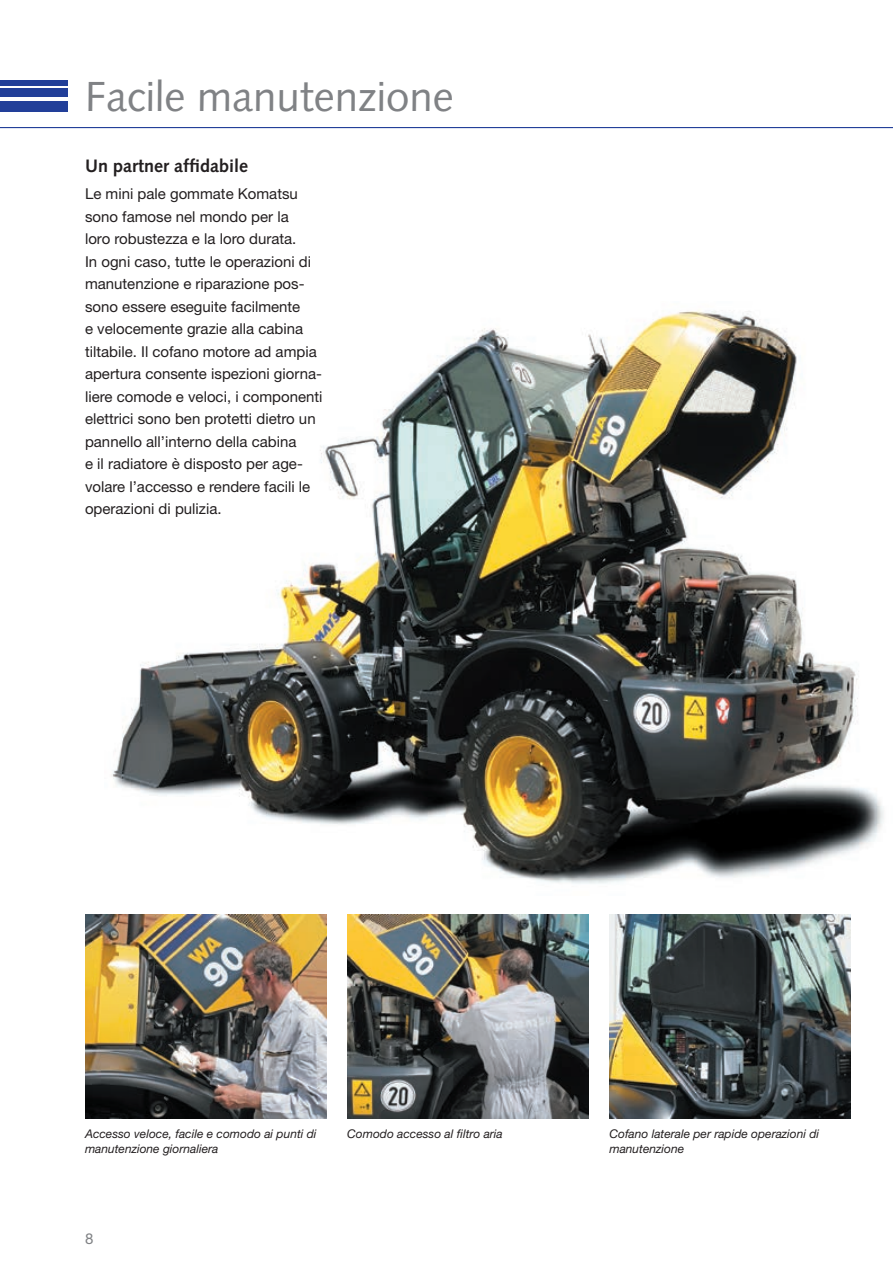
<style>
.page{position:relative;width:893px;height:1263px;background:#fff}
.page>*{position:absolute;margin:0;border:0;box-sizing:border-box;transform-origin:0 0}
.t1{font:42px "Syntax LTCE";color:#808285}
.t2{font:700 18px "Syntax LTCE";color:#231f20}
.t3{font:15px/22.5px "Helvetica Neue LT Pro";color:#231f20}
.t4{font:15px "Helvetica Neue LT Pro";color:#808285}
.t5{font:italic 12px/15px "Helvetica Neue LT Pro";color:#231f20}
</style>
<div class="page">
<hr style="left:0;top:127px;width:893px;height:1px;background:#223f99">
<div style="left:0;top:101px;width:68px;height:10px;background:#223f99"></div>
<div style="left:0;top:89px;width:68px;height:8px;background:#223f99"></div>
<div style="left:0;top:80px;width:68px;height:5px;background:#223f99"></div>
<img style="left:112px;top:310px;width:772px;height:574px">
<img style="left:85px;top:914px;width:241px;height:204px">
<img style="left:609px;top:914px;width:241px;height:204px">
<img style="left:347px;top:914px;width:241px;height:204px">
<h1 class="t1" style="left:85px;top:72px;width:370px">Facile manutenzione</h1>
<p class="t2" style="left:85px;top:156px;width:165px">Un partner affidabile</p>
<p class="t3" style="left:85px;top:182px;width:239px">Le mini pale gommate Komatsu sono famose nel mondo per la<br>loro robustezza e la loro durata.<br>In ogni caso, tutte le operazioni di manutenzione e riparazione pos&shy;sono essere eseguite facilmente<br>e velocemente grazie alla cabina tiltabile. Il cofano motore ad ampia apertura consente ispezioni giorna&shy;liere comode e veloci, i componenti elettrici sono ben protetti dietro un pannello all’interno della cabina<br>e il radiatore è disposto per age&shy;volare l’accesso e rendere facili le operazioni di pulizia.</p>
<p class="t5" style="left:85px;top:1126px;width:233px">Accesso veloce, facile e comodo ai punti di manutenzione giornaliera</p>
<p class="t5" style="left:347px;top:1126px;width:157px">Comodo accesso al filtro aria</p>
<p class="t5" style="left:609px;top:1126px;width:211px">Cofano laterale per rapide operazioni di manutenzione</p>
<p class="t4" style="left:85px;top:1229px;width:10px">8</p>
</div>
